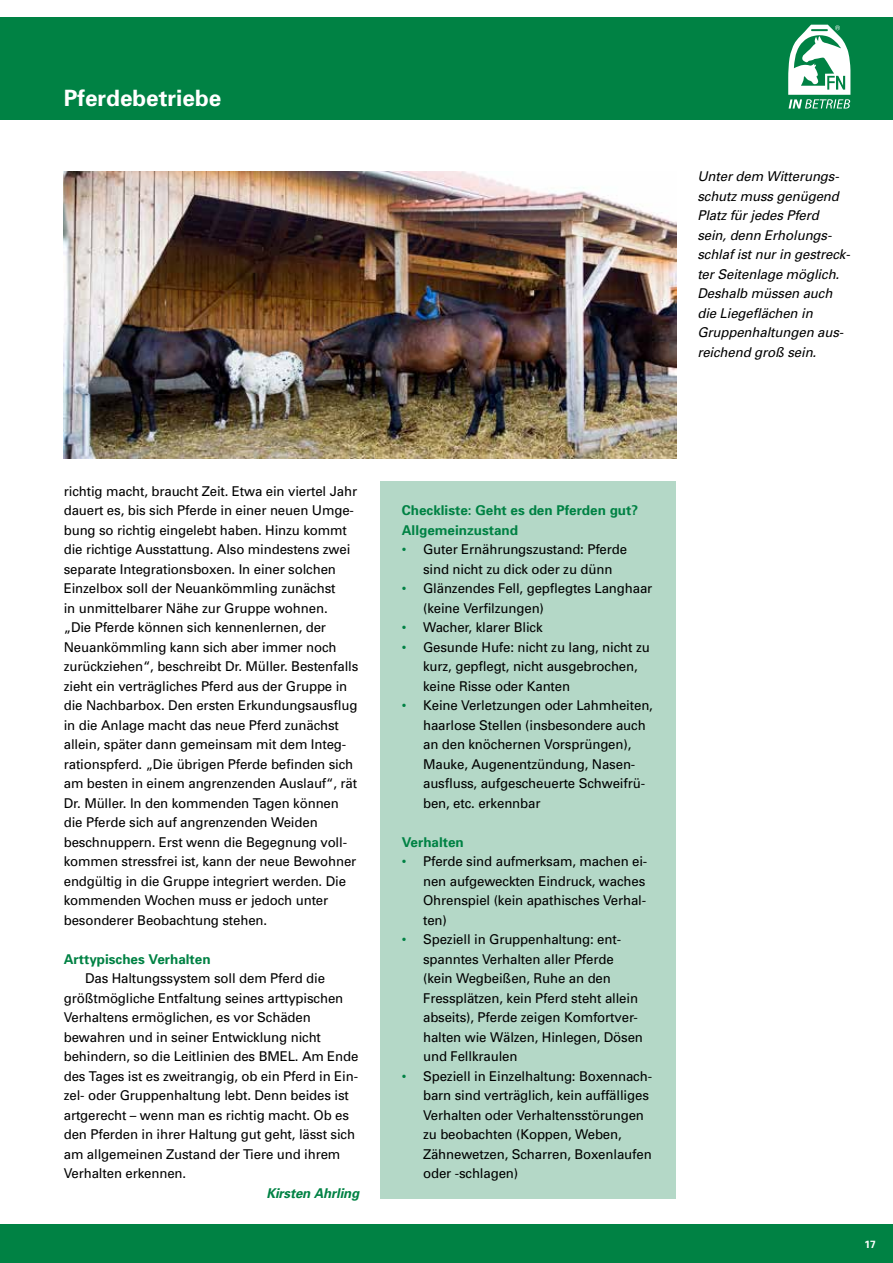
<style>
.page{position:relative;width:893px;height:1263px;background:#fff}
.page>*{position:absolute;margin:0;border:0;box-sizing:border-box;transform-origin:0 0}
.t1{font:700 22.5px "Univers";color:#fff}
.t2{font:13.5px/19.5px "Univers";letter-spacing:-.01em;color:#000}
.t3{font:italic 13.5px/19.5px "Univers";letter-spacing:-.01em;color:#000}
.t4{font:700 13.5px/19.5px "Univers";color:#008244}
.t5{font:italic 700 13.5px "Univers";letter-spacing:-.01em;color:#008244}
.t6{font:700 10.5px "Univers";color:#fff}
.s1{color:#008244}
</style>
<div class="page">
<div style="left:0;top:1225px;width:893px;height:38px;background:#008244"></div>
<div style="left:0;top:17px;width:893px;height:102px;background:#008244"></div>
<svg style="left:788px;top:25px;width:62px;height:84px"></svg>
<img style="left:64px;top:171px;width:612px;height:287px">
<div style="left:381px;top:482px;width:295px;height:717px;background:#b4d8c7"></div>
<h1 class="t1" style="left:64px;top:85px;width:159px">Pferdebetriebe</h1>
<p class="t3" style="left:697px;top:167px;width:154px">Unter dem Witterungs&shy;schutz muss genügend<br>Platz für jedes Pferd sein, denn Erholungs&shy;schlaf ist nur in gestreck&shy;ter Seitenlage möglich.<br>Deshalb müssen auch die Liegeflächen in<br>Gruppenhaltungen aus&shy;reichend groß sein.</p>
<p class="t2" style="left:64px;top:481px;width:296px">richtig macht, braucht Zeit. Etwa ein viertel Jahr dauert es, bis sich Pferde in einer neuen Umge&shy;bung so richtig eingelebt haben. Hinzu kommt die richtige Ausstattung. Also mindestens zwei separate Integrationsboxen. In einer solchen Einzelbox soll der Neuankömmling zunächst<br>in unmittelbarer Nähe zur Gruppe wohnen. „Die Pferde können sich kennenlernen, der Neuankömmling kann sich aber immer noch zurückziehen“, beschreibt Dr. Müller. Bestenfalls zieht ein verträgliches Pferd aus der Gruppe in die Nachbarbox. Den ersten Erkundungsausflug in die Anlage macht das neue Pferd zunächst allein, später dann gemeinsam mit dem Integ&shy;rationspferd. „Die übrigen Pferde befinden sich am besten in einem angrenzenden Auslauf“, rät Dr. Müller. In den kommenden Tagen können die Pferde sich auf angrenzenden Weiden beschnuppern. Erst wenn die Begegnung voll&shy;kommen stressfrei ist, kann der neue Bewohner endgültig in die Gruppe integriert werden. Die kommenden Wochen muss er jedoch unter besonderer Beobachtung stehen.</p>
<p class="t4" style="left:64px;top:949px;width:148px">Arttypisches Verhalten</p>
<p class="t2" style="left:64px;top:969px;width:296px;text-indent:21px">Das Haltungssystem soll dem Pferd die größtmögliche Entfaltung seines arttypischen Verhaltens ermöglichen, es vor Schäden bewahren und in seiner Entwicklung nicht behindern, so die Leitlinien des BMEL. Am Ende des Tages ist es zweitrangig, ob ein Pferd in Ein&shy;zel- oder Gruppenhaltung lebt. Denn beides ist artgerecht – wenn man es richtig macht. Ob es den Pferden in ihrer Haltung gut geht, lässt sich am allgemeinen Zustand der Tiere und ihrem Verhalten erkennen.</p>
<p class="t5" style="left:266px;top:1185px;width:94px">Kirsten Ahrling</p>
<p class="t4" style="left:402px;top:501px;width:238px">Checkliste: Geht es den Pferden gut?<br>Allgemeinzustand</p>
<p class="t2" style="left:402px;top:540px;width:227px;text-align:center"><span class="s1">•</span> Guter Ernährungszustand: Pferde sind nicht zu dick oder zu dünn</p>
<p class="t2" style="left:423px;top:579px;width:231px;text-indent:-21px"><span class="s1">•</span> Glänzendes Fell, gepflegtes Langhaar (keine Verfilzungen)</p>
<p class="t2" style="left:402px;top:618px;width:142px"><span class="s1">•</span> Wacher, klarer Blick</p>
<p class="t2" style="left:423px;top:637px;width:228px;text-indent:-21px"><span class="s1">•</span> Gesunde Hufe: nicht zu lang, nicht zu kurz, gepflegt, nicht ausgebrochen, keine Risse oder Kanten</p>
<p class="t2" style="left:423px;top:696px;width:231px;text-indent:-21px"><span class="s1">•</span> Keine Verletzungen oder Lahmheiten, haarlose Stellen (insbesondere auch an den knöchernen Vorsprüngen), Mauke, Augenentzündung, Nasen&shy;ausfluss, aufgescheuerte Schweifrü&shy;ben, etc. erkennbar</p>
<p class="t4" style="left:402px;top:832px;width:64px">Verhalten</p>
<p class="t2" style="left:423px;top:852px;width:226px;text-indent:-21px"><span class="s1">•</span> Pferde sind aufmerksam, machen ei&shy;nen aufgeweckten Eindruck, waches<br>Ohrenspiel (kein apathisches Verhal&shy;ten)</p>
<p class="t2" style="left:423px;top:930px;width:221px;text-indent:-21px"><span class="s1">•</span> Speziell in Gruppenhaltung: ent&shy;spanntes Verhalten aller Pferde (kein Wegbeißen, Ruhe an den<br>Fressplätzen, kein Pferd steht allein abseits), Pferde zeigen Komfortver&shy;halten wie Wälzen, Hinlegen, Dösen und Fellkraulen</p>
<p class="t2" style="left:423px;top:1066px;width:231px;text-indent:-21px"><span class="s1">•</span> Speziell in Einzelhaltung: Boxennach&shy;barn sind verträglich, kein auffälliges Verhalten oder Verhaltensstörungen zu beobachten (Koppen, Weben, Zähnewetzen, Scharren, Boxenlaufen oder -schlagen)</p>
<p class="t6" style="left:864px;top:1238px;width:13px">17</p>
</div>
